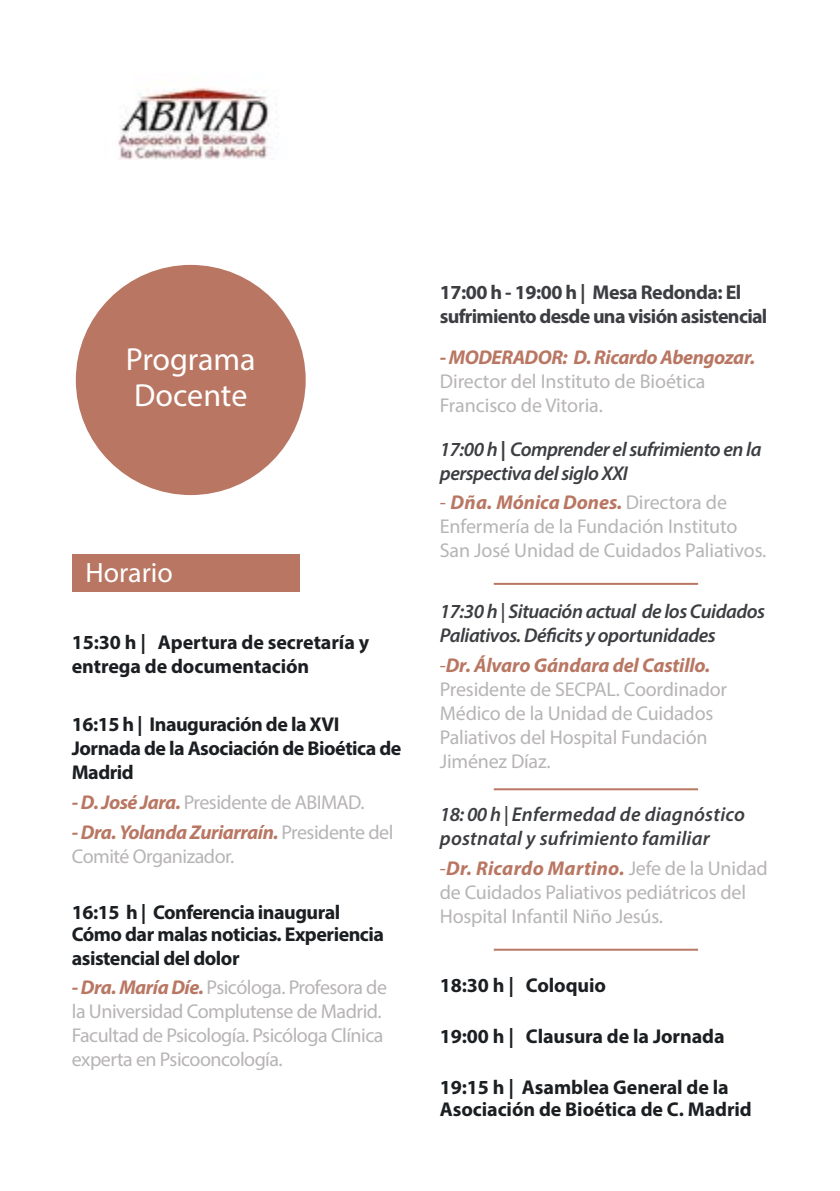
<style>
.page{position:relative;width:840px;height:1191px;background:#fff}
.page>*{position:absolute;margin:0;border:0;box-sizing:border-box;transform-origin:0 0}
.t1{font:32px/36px "Myriad Pro";letter-spacing:-.005em;color:#fff}
.t2{font:28px "Myriad Pro";color:#fff}
.t3{font:20px/24px "Myriad Pro";letter-spacing:-.01em;color:#b7b4b6}
.t4{font:700 20px/24px "Myriad Pro";letter-spacing:-.02em;color:#1c1f22}
.t5{font:italic 600 20px/24px "Myriad Pro";letter-spacing:-.025em;color:#3d3e42}
.t6{font:700 20px/24px "Myriad Pro";letter-spacing:-.035em;color:#3d3e42}
.t7{font:italic 600 20px/24px "Myriad Pro";letter-spacing:.01em;color:#3d3e42}
.t8{font:italic 700 20px "Myriad Pro";letter-spacing:-.025em;color:#b97763}
.s1{font-weight:700;font-style:italic;color:#b97763}
.s2{font-weight:700;font-style:normal}
.s3{color:#b97763}
</style>
<div class="page">
<div style="left:72px;top:554px;width:227px;height:37px;background:#b97763"></div>
<div style="left:72px;top:261px;width:237px;height:238px;background:#b97763;border:4px solid #fff;border-radius:50%"></div>
<img style="left:118px;top:88px;width:151px;height:72px">
<hr style="left:493px;top:583px;width:204px;height:2px;background:#b97763">
<hr style="left:493px;top:788px;width:204px;height:2px;background:#b97763">
<hr style="left:493px;top:948px;width:204px;height:2px;background:#b97763">
<h1 class="t1" style="left:126px;top:341px;width:131px">Programa<br>Docente</h1>
<h2 class="t2" style="left:85px;top:555px;width:89px">Horario</h2>
<p class="t4" style="left:72px;top:630px;width:299px">15:30 h | Apertura de secretaría y entrega de documentación</p>
<p class="t4" style="left:72px;top:712px;width:331px">16:15 h | Inauguración de la XVI<br>Jornada de la Asociación de Bioética de<br>Madrid</p>
<p class="t3" style="left:72px;top:790px;width:294px"><span class="s1">- D. José Jara.</span> Presidente de ABIMAD.</p>
<p class="t3" style="left:72px;top:819px;width:323px"><span class="s1">- Dra. Yolanda Zuriarraín.</span> Presidente del<br>Comité Organizador.</p>
<p class="t4" style="left:72px;top:900px;width:313px;line-height:22px">16:15 h | Conferencia inaugural<br>Cómo dar malas noticias. Experiencia</p>
<p class="t4" style="left:72px;top:945px;width:169px">asistencial del dolor</p>
<p class="t3" style="left:72px;top:975px;width:316px"><span class="s1">- Dra. María Díe.</span> Psicóloga. Profesora de la Universidad Complutense de Madrid.<br>Facultad de Psicología. Psicóloga Clínica experta en Psicooncología.</p>
<p class="t6" style="left:439px;top:279px;width:329px">17:00 h - 19:00 h | Mesa Redonda: El sufrimiento desde una visión asistencial</p>
<p class="t8" style="left:439px;top:344px;width:317px">- MODERADOR: D. Ricardo Abengozar.</p>
<p class="t3" style="left:439px;top:369px;width:267px">Director del Instituto de Bioética<br>Francisco de Vitoria.</p>
<p class="t5" style="left:439px;top:436px;width:323px">17:00 h <span class="s2">|</span> Comprender el sufrimiento en la perspectiva del siglo XXI</p>
<p class="t3" style="left:439px;top:490px;width:328px"><span class="s3">-</span> <span class="s1">Dña. Mónica Dones.</span> Directora de<br>Enfermería de la Fundación Instituto<br>San José Unidad de Cuidados Paliativos.</p>
<p class="t5" style="left:439px;top:599px;width:326px">17:30 h | Situación actual de los Cuidados<br>Paliativos. Déficits y oportunidades</p>
<p class="t3" style="left:439px;top:653px;width:288px"><span class="s3">-</span><span class="s1">Dr. Álvaro Gándara del Castillo.<br></span>Presidente de SECPAL. Coordinador<br>Médico de la Unidad de Cuidados<br>Paliativos del Hospital Fundación<br>Jiménez Díaz.</p>
<p class="t7" style="left:439px;top:802px;width:306px">18: 00 h | Enfermedad de diagnóstico postnatal y sufrimiento familiar</p>
<p class="t3" style="left:439px;top:856px;width:329px"><span class="s3">-</span><span class="s1">Dr. Ricardo Martino.</span> Jefe de la Unidad de Cuidados Paliativos pediátricos del<br>Hospital Infantil Niño Jesús.</p>
<p class="t4" style="left:439px;top:972px;width:168px">18:30 h | Coloquio</p>
<p class="t4" style="left:439px;top:1023px;width:286px">19:00 h | Clausura de la Jornada</p>
<p class="t4" style="left:439px;top:1075px;width:313px;line-height:22px">19:15 h | Asamblea General de la<br>Asociación de Bioética de C. Madrid</p>
</div>
